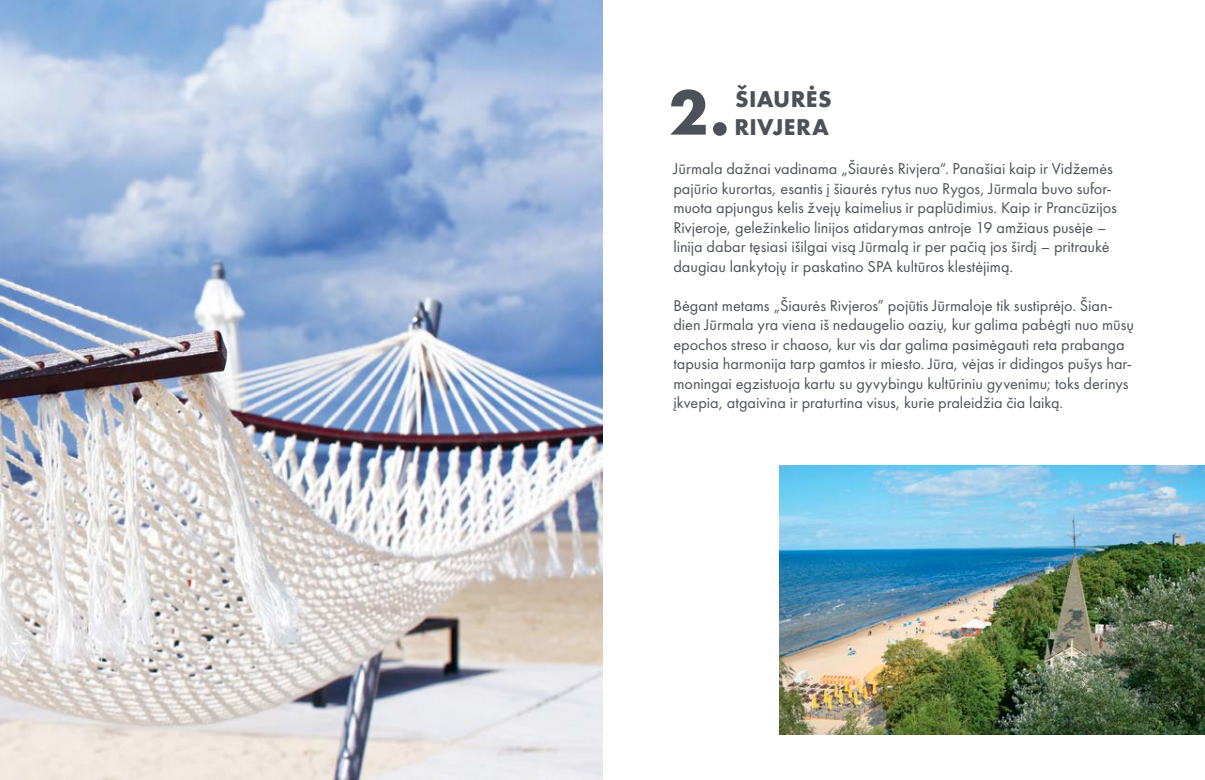
<style>
.page{position:relative;width:1205px;height:780px;background:#fff}
.page>*{position:absolute;margin:0;border:0;box-sizing:border-box;transform-origin:0 0}
.t1{font:66.25px "Futura PT Bold";color:#4d525a}
.t2{font:23.75px/28.5px "Futura PT Bold";letter-spacing:.015em;color:#4d525a}
.t3{font:16.25px/19.5px "Futura PT Book";color:#4d525a}
</style>
<div class="page">
<img style="left:780px;top:465px;width:425px;height:269px">
<img style="left:0;top:0;width:602px;height:780px">
<h2 class="t2" style="left:734px;top:84px;width:99px">ŠIAURĖS<br>RIVJERA</h2>
<p class="t3" style="left:673px;top:159px;width:445px">Jūrmala dažnai vadinama „Šiaurės Rivjera“. Panašiai kaip ir Vidžemės pajūrio kurortas, esantis į šiaurės rytus nuo Rygos, Jūrmala buvo sufor&shy;muota apjungus kelis žvejų kaimelius ir paplūdimius. Kaip ir Prancūzijos Rivjeroje, geležinkelio linijos atidarymas antroje 19 amžiaus pusėje – linija dabar tęsiasi išilgai visą Jūrmalą ir per pačią jos širdį – pritraukė daugiau lankytojų ir paskatino SPA kultūros klestėjimą.</p>
<p class="t3" style="left:673px;top:295px;width:462px">Bėgant metams „Šiaurės Rivjeros” pojūtis Jūrmaloje tik sustiprėjo. Šian&shy;dien Jūrmala yra viena iš nedaugelio oazių, kur galima pabėgti nuo mūsų epochos streso ir chaoso, kur vis dar galima pasimėgauti reta prabanga tapusia harmonija tarp gamtos ir miesto. Jūra, vėjas ir didingos pušys har&shy;moningai egzistuoja kartu su gyvybingu kultūriniu gyvenimu; toks derinys įkvepia, atgaivina ir praturtina visus, kurie praleidžia čia laiką.</p>
<h1 class="t1" style="left:668px;top:70px;width:63px">2.</h1>
</div>
